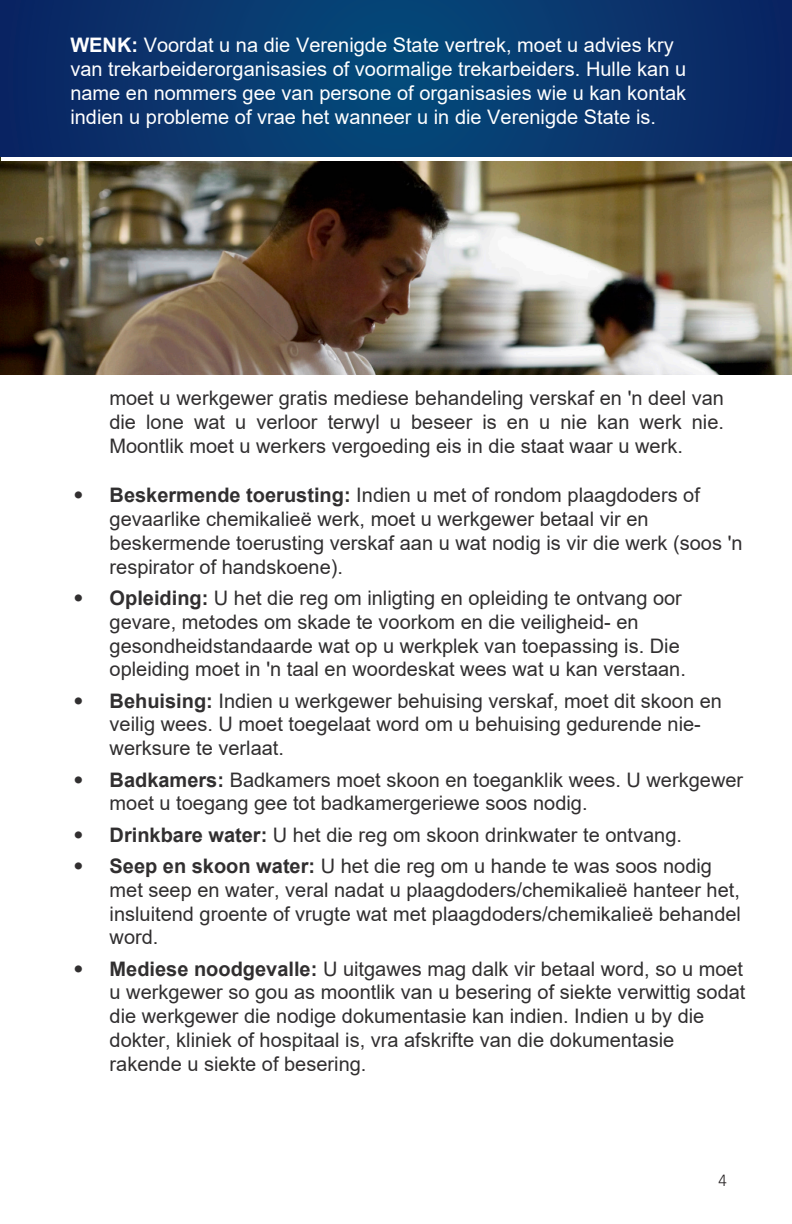
<style>
.page{position:relative;width:792px;height:1224px;background:#fff}
.page>*{position:absolute;margin:0;border:0;box-sizing:border-box;transform-origin:0 0}
.t1{font:20px/23.8px "Arial";color:#312f30}
.t2{font:20px/24px "Arial";color:#fff}
.t3{font:300 16px "Avenir";color:#231f20}
.s1{font-weight:700}
.s2{font-family:"Avenir";font-weight:500}
</style>
<div class="page">
<svg style="left:0;top:0;width:792px;height:157px;background:#08366d"></svg>
<img style="left:0;top:162px;width:792px;height:212px">
<p class="t2" style="left:70px;top:33px;width:617px"><span class="s1">WENK:</span> Voordat u na die Verenigde State vertrek, moet u advies kry van trekarbeiderorganisasies of voormalige trekarbeiders. Hulle kan u name en nommers gee van persone of organisasies wie u kan kontak indien u probleme of vrae het wanneer u in die Verenigde State is.</p>
<p class="t1" style="left:109px;top:386px;width:616px;text-align:justify">moet u werkgewer gratis mediese behandeling verskaf en 'n deel van die lone wat u verloor terwyl u beseer is en u nie kan werk nie.<br>Moontlik moet u werkers vergoeding eis in die staat waar u werk.</p>
<p class="t1" style="left:110px;top:483px;width:635px;text-indent:-36px"><span class="s2">•</span> <span class="s1">Beskermende toerusting:</span> Indien u met of rondom plaagdoders of gevaarlike chemikalieë werk, moet u werkgewer betaal vir en beskermende toerusting verskaf aan u wat nodig is vir die werk (soos 'n respirator of handskoene).</p>
<p class="t1" style="left:110px;top:586px;width:578px;text-indent:-36px"><span class="s2">•</span> <span class="s1">Opleiding:</span> U het die reg om inligting en opleiding te ontvang oor gevare, metodes om skade te voorkom en die veiligheid- en gesondheidstandaarde wat op u werkplek van toepassing is. Die opleiding moet in 'n taal en woordeskat wees wat u kan verstaan.</p>
<p class="t1" style="left:110px;top:689px;width:614px;text-indent:-36px"><span class="s2">•</span> <span class="s1">Behuising:</span> Indien u werkgewer behuising verskaf, moet dit skoon en veilig wees. U moet toegelaat word om u behuising gedurende nie&shy;werksure te verlaat.</p>
<p class="t1" style="left:110px;top:767px;width:635px;text-indent:-36px"><span class="s2">•</span> <span class="s1">Badkamers:</span> Badkamers moet skoon en toeganklik wees. U werkgewer moet u toegang gee tot badkamergeriewe soos nodig.</p>
<p class="t1" style="left:74px;top:823px;width:610px"><span class="s2">•</span> <span class="s1">Drinkbare water:</span> U het die reg om skoon drinkwater te ontvang.</p>
<p class="t1" style="left:110px;top:854px;width:633px;text-indent:-36px"><span class="s2">•</span> <span class="s1">Seep en skoon water:</span> U het die reg om u hande te was soos nodig met seep en water, veral nadat u plaagdoders/chemikalieë hanteer het, insluitend groente of vrugte wat met plaagdoders/chemikalieë behandel word.</p>
<p class="t1" style="left:110px;top:957px;width:637px;text-indent:-36px"><span class="s2">•</span> <span class="s1">Mediese noodgevalle:</span> U uitgawes mag dalk vir betaal word, so u moet u werkgewer so gou as moontlik van u besering of siekte verwittig sodat die werkgewer die nodige dokumentasie kan indien. Indien u by die dokter, kliniek of hospitaal is, vra afskrifte van die dokumentasie rakende u siekte of besering.</p>
<p class="t3" style="left:718px;top:1171px;width:10px">4</p>
</div>
